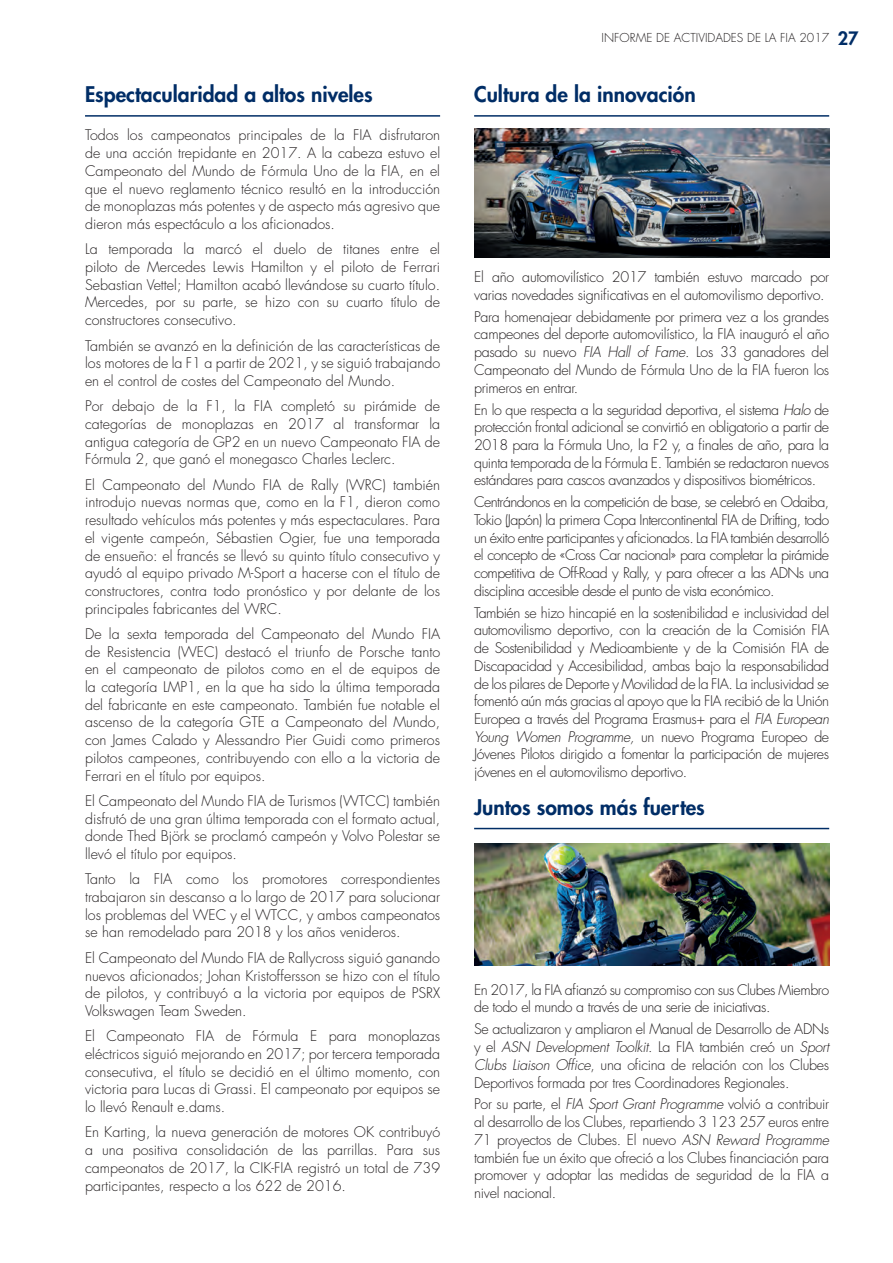
<style>
.page{position:relative;width:893px;height:1263px;background:#fff}
.page>*{position:absolute;margin:0;border:0;box-sizing:border-box;transform-origin:0 0}
.t1{font:800 21px "Futura Std";color:#002d66}
.t2{font:300 14.25px/17.7px "Futura Std";color:#231f20;text-align:justify}
.t3{font:300 14.25px/17.7px "Futura Std";letter-spacing:-.02em;color:#231f20}
.t4{font:300 14.25px/17.7px "Futura Std";letter-spacing:-.03em;color:#231f20}
.t5{font:300 12px "Futura Std";color:#231f20}
.s1{font-weight:800;font-size:18px;color:#002d66}
.s2{font-style:italic}
</style>
<div class="page">
<hr style="left:85px;top:115px;width:355px;height:2px;background:#002d66">
<hr style="left:474px;top:115px;width:355px;height:2px;background:#002d66">
<hr style="left:474px;top:828px;width:355px;height:1px;background:#002d66">
<img style="left:474px;top:128px;width:355px;height:130px">
<img style="left:474px;top:844px;width:355px;height:122px">
<h1 class="t1" style="left:85px;top:81px;width:289px">Espectacularidad a altos niveles</h1>
<p class="t2" style="left:85px;top:127px;width:357px">Todos los campeonatos principales de la FIA disfrutaron de una acción trepidante en 2017. A la cabeza estuvo el Campeonato del Mundo de Fórmula Uno de la FIA, en el que el nuevo reglamento técnico resultó en la introducción de monoplazas más potentes y de aspecto más agresivo que dieron más espectáculo a los aficionados.</p>
<p class="t2" style="left:85px;top:241px;width:357px">La temporada la marcó el duelo de titanes entre el piloto de Mercedes Lewis Hamilton y el piloto de Ferrari Sebastian Vettel; Hamilton acabó llevándose su cuarto título.<br>Mercedes, por su parte, se hizo con su cuarto título de constructores consecutivo.</p>
<p class="t2" style="left:85px;top:337px;width:357px">También se avanzó en la definición de las características de los motores de la F1 a partir de 2021, y se siguió trabajando en el control de costes del Campeonato del Mundo.</p>
<p class="t2" style="left:85px;top:398px;width:357px">Por debajo de la F1, la FIA completó su pirámide de categorías de monoplazas en 2017 al transformar la antigua categoría de GP2 en un nuevo Campeonato FIA de Fórmula 2, que ganó el monegasco Charles Leclerc.</p>
<p class="t2" style="left:85px;top:476px;width:357px">El Campeonato del Mundo FIA de Rally (WRC) también introdujo nuevas normas que, como en la F1, dieron como resultado vehículos más potentes y más espectaculares. Para el vigente campeón, Sébastien Ogier, fue una temporada de ensueño: el francés se llevó su quinto título consecutivo y ayudó al equipo privado M-Sport a hacerse con el título de constructores, contra todo pronóstico y por delante de los principales fabricantes del WRC.</p>
<p class="t2" style="left:85px;top:625px;width:357px">De la sexta temporada del Campeonato del Mundo FIA de Resistencia (WEC) destacó el triunfo de Porsche tanto en el campeonato de pilotos como en el de equipos de la categoría LMP1, en la que ha sido la última temporada del fabricante en este campeonato. También fue notable el ascenso de la categoría GTE a Campeonato del Mundo, con James Calado y Alessandro Pier Guidi como primeros pilotos campeones, contribuyendo con ello a la victoria de Ferrari en el título por equipos.</p>
<p class="t2" style="left:85px;top:792px;width:357px">El Campeonato del Mundo FIA de Turismos (WTCC) también disfrutó de una gran última temporada con el formato actual, donde Thed Björk se proclamó campeón y Volvo Polestar se llevó el título por equipos.</p>
<p class="t2" style="left:85px;top:871px;width:357px">Tanto la FIA como los promotores correspondientes trabajaron sin descanso a lo largo de 2017 para solucionar los problemas del WEC y el WTCC, y ambos campeonatos se han remodelado para 2018 y los años venideros.</p>
<p class="t2" style="left:85px;top:949px;width:357px">El Campeonato del Mundo FIA de Rallycross siguió ganando nuevos aficionados; Johan Kristoffersson se hizo con el título de pilotos, y contribuyó a la victoria por equipos de PSRX Volkswagen Team Sweden.</p>
<p class="t2" style="left:85px;top:1028px;width:357px">El Campeonato FIA de Fórmula E para monoplazas eléctricos siguió mejorando en 2017; por tercera temporada consecutiva, el título se decidió en el último momento, con victoria para Lucas di Grassi. El campeonato por equipos se lo llevó Renault e.dams.</p>
<p class="t2" style="left:85px;top:1124px;width:357px">En Karting, la nueva generación de motores OK contribuyó a una positiva consolidación de las parrillas. Para sus campeonatos de 2017, la CIK-FIA registró un total de 739 participantes, respecto a los 622 de 2016.</p>
<p class="t5" style="left:602px;top:30px;width:258px">INFORME DE ACTIVIDADES DE LA FIA 2017 <span class="s1">27</span></p>
<h1 class="t1" style="left:474px;top:81px;width:223px">Cultura de la innovación</h1>
<p class="t3" style="left:474px;top:268px;width:357px">El año automovilístico 2017 también estuvo marcado por varias novedades significativas en el automovilismo deportivo.</p>
<p class="t2" style="left:474px;top:308px;width:357px">Para homenajear debidamente por primera vez a los grandes campeones del deporte automovilístico, la FIA inauguró el año pasado su nuevo <span class="s2">FIA Hall of Fame</span>. Los 33 ganadores del Campeonato del Mundo de Fórmula Uno de la FIA fueron los primeros en entrar.</p>
<p class="t2" style="left:474px;top:401px;width:357px">En lo que respecta a la seguridad deportiva, el sistema <span class="s2">Halo</span> de protección frontal adicional se convirtió en obligatorio a partir de 2018 para la Fórmula Uno, la F2 y, a finales de año, para la quinta temporada de la Fórmula E. También se redactaron nuevos estándares para cascos avanzados y dispositivos biométricos.</p>
<p class="t2" style="left:474px;top:494px;width:357px">Centrándonos en la competición de base, se celebró en Odaiba, Tokio (Japón) la primera Copa Intercontinental FIA de Drifting, todo un éxito entre participantes y aficionados. La FIA también desarrolló el concepto de «Cross Car nacional» para completar la pirámide competitiva de Off-Road y Rally, y para ofrecer a las ADNs una disciplina accesible desde el punto de vista económico.</p>
<p class="t2" style="left:474px;top:604px;width:357px">También se hizo hincapié en la sostenibilidad e inclusividad del automovilismo deportivo, con la creación de la Comisión FIA de Sostenibilidad y Medioambiente y de la Comisión FIA de Discapacidad y Accesibilidad, ambas bajo la responsabilidad de los pilares de Deporte y Movilidad de la FIA. La inclusividad se fomentó aún más gracias al apoyo que la FIA recibió de la Unión Europea a través del Programa Erasmus+ para el <span class="s2">FIA European Young Women Programme,</span> un nuevo Programa Europeo de Jóvenes Pilotos dirigido a fomentar la participación de mujeres jóvenes en el automovilismo deportivo.</p>
<h1 class="t1" style="left:474px;top:794px;width:232px">Juntos somos más fuertes</h1>
<p class="t4" style="left:474px;top:981px;width:357px">En 2017, la FIA afianzó su compromiso con sus Clubes Miembro de todo el mundo a través de una serie de iniciativas.</p>
<p class="t2" style="left:474px;top:1021px;width:357px">Se actualizaron y ampliaron el Manual de Desarrollo de ADNs y el <span class="s2">ASN Development Toolkit</span>. La FIA también creó un <span class="s2">Sport Clubs Liaison Office</span>, una oficina de relación con los Clubes Deportivos formada por tres Coordinadores Regionales.</p>
<p class="t2" style="left:474px;top:1096px;width:357px">Por su parte, el <span class="s2">FIA Sport Grant Programme</span> volvió a contribuir al desarrollo de los Clubes, repartiendo 3 123 257 euros entre 71 proyectos de Clubes. El nuevo <span class="s2">ASN Reward Programme </span>también fue un éxito que ofreció a los Clubes financiación para promover y adoptar las medidas de seguridad de la FIA a nivel nacional.</p>
</div>
